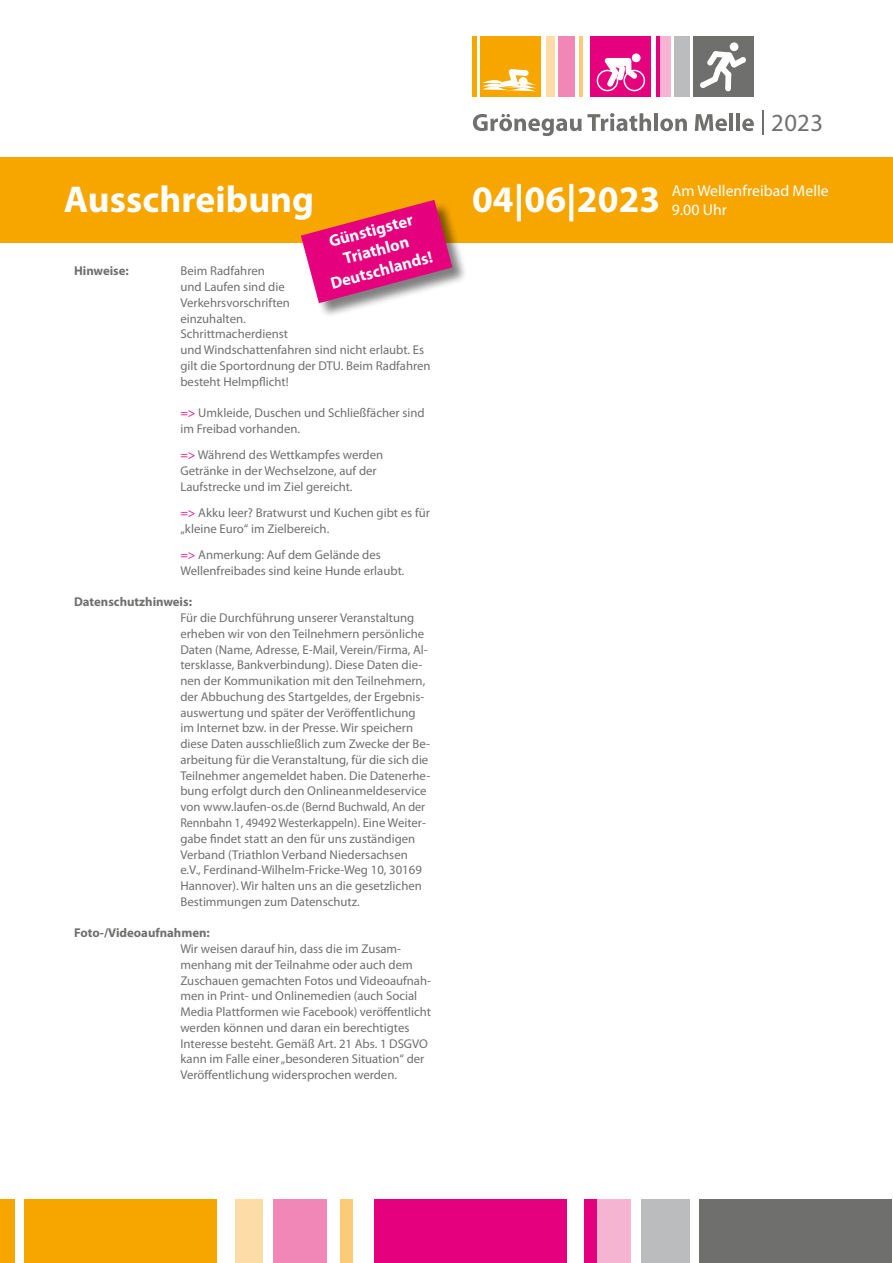
<style>
.page{position:relative;width:893px;height:1263px;background:#fff}
.page>*{position:absolute;margin:0;border:0;box-sizing:border-box;transform-origin:0 0}
.t1{font:700 37.5px "Myriad Pro";color:#fff}
.t2{font:24.75px "Myriad";color:#6f6f6e}
.t3{font:700 16.65px/20.4px "Myriad Pro";color:#fff;text-align:center}
.t4{font:15.75px/18.9px "Myriad Pro";color:#fff}
.t5{font:12.75px/15.8px "Myriad Pro";color:#6f6f6e}
.t6{font:700 12.75px "Myriad Pro";color:#6f6f6e}
.s1{color:#e5007d}
</style>
<div class="page">
<div style="left:24px;top:1199px;width:193px;height:64px;background:#f7a600"></div>
<div style="left:374px;top:1199px;width:193px;height:64px;background:#e5007d"></div>
<div style="left:699px;top:1199px;width:193px;height:64px;background:#6f6f6e"></div>
<div style="left:235px;top:1199px;width:28px;height:64px;background:#fedca7"></div>
<div style="left:274px;top:1199px;width:53px;height:64px;background:#f087b6"></div>
<div style="left:597px;top:1199px;width:34px;height:64px;background:#f5b4d2"></div>
<div style="left:642px;top:1199px;width:48px;height:64px;background:#bbbcbd"></div>
<div style="left:340px;top:1199px;width:12px;height:64px;background:#fccb78"></div>
<div style="left:0;top:1199px;width:14px;height:64px;background:#f7a600"></div>
<div style="left:585px;top:1199px;width:12px;height:64px;background:#e5007d"></div>
<div style="left:0;top:157px;width:893px;height:85px;background:#f7a600"></div>
<svg style="left:473px;top:113px;width:178px;height:23px"></svg>
<hr style="left:654px;top:113px;width:4px;height:18px;background:#6f6f6e">
<svg style="left:660px;top:118px;width:27px;height:13px"></svg>
<svg style="left:695px;top:114px;width:32px;height:17px"></svg>
<hr style="left:729px;top:113px;width:4px;height:18px;background:#6f6f6e">
<hr style="left:736px;top:113px;width:4px;height:18px;background:#6f6f6e">
<svg style="left:742px;top:118px;width:12px;height:13px"></svg>
<hr style="left:762px;top:110px;width:2px;height:25px;background:#6f6f6e">
<div style="left:480px;top:36px;width:60px;height:61px;background:#f7a600"></div>
<svg style="left:482px;top:69px;width:55px;height:22px"></svg>
<div style="left:590px;top:36px;width:61px;height:61px;background:#e5007d"></div>
<div style="left:632px;top:53px;width:9px;height:9px;background:#fff;border-radius:50%"></div>
<svg style="left:597px;top:58px;width:48px;height:33px"></svg>
<div style="left:693px;top:36px;width:61px;height:61px;background:#6f6f6e"></div>
<div style="left:730px;top:42px;width:8px;height:9px;background:#fff;border-radius:50%"></div>
<svg style="left:700px;top:51px;width:46px;height:40px"></svg>
<div style="left:546px;top:36px;width:9px;height:61px;background:#fedca7"></div>
<div style="left:558px;top:36px;width:17px;height:61px;background:#f087b6"></div>
<div style="left:660px;top:36px;width:11px;height:61px;background:#f5b4d2"></div>
<div style="left:674px;top:36px;width:16px;height:61px;background:#bbbcbd"></div>
<hr style="left:579px;top:36px;width:4px;height:61px;background:#fccb78">
<div style="left:472px;top:36px;width:5px;height:61px;background:#f7a600"></div>
<hr style="left:657px;top:36px;width:3px;height:61px;background:#e5007d">
<div style="left:302px;top:201px;width:166px;height:118px;background:#000;opacity:.5"></div>
<svg style="left:301px;top:200px;width:151px;height:103px"></svg>
<h1 class="t1" style="left:64px;top:175px;width:252px">Ausschreibung</h1>
<h3 class="t3" style="left:318px;top:234px;width:106px;rotate:-15deg">Günstigster<br>Triathlon<br>Deutschlands!</h3>
<p class="t6" style="left:74px;top:263px;width:56px">Hinweise:</p>
<p class="t5" style="left:180px;top:263px;width:252px">Beim Radfahren<br>und Laufen sind die<br>Verkehrsvorschriften<br>einzuhalten.<br>Schrittmacherdienst<br>und Windschattenfahren sind nicht erlaubt. Es gilt die Sportordnung der DTU. Beim Radfahren besteht Helmpflicht!</p>
<p class="t5" style="left:180px;top:405px;width:246px"><span class="s1">=&gt;</span> Umkleide, Duschen und Schließfächer sind im Freibad vorhanden.</p>
<p class="t5" style="left:180px;top:447px;width:204px"><span class="s1">=&gt;</span> Während des Wettkampfes werden<br>Getränke in der Wechselzone, auf der<br>Laufstrecke und im Ziel gereicht.</p>
<p class="t5" style="left:180px;top:505px;width:251px"><span class="s1">=&gt;</span> Akku leer? Bratwurst und Kuchen gibt es für „kleine Euro“ im Zielbereich.</p>
<p class="t5" style="left:180px;top:547px;width:226px"><span class="s1">=&gt;</span> Anmerkung: Auf dem Gelände des<br>Wellenfreibades sind keine Hunde erlaubt.</p>
<p class="t6" style="left:74px;top:594px;width:119px">Datenschutzhinweis:</p>
<p class="t5" style="left:180px;top:610px;width:251px">Für die Durchführung unserer Veranstaltung erheben wir von den Teilnehmern persönliche Daten (Name, Adresse, E-Mail, Verein/Firma, Al&shy;tersklasse, Bankverbindung). Diese Daten die&shy;nen der Kommunikation mit den Teilnehmern, der Abbuchung des Startgeldes, der Ergebnis&shy;auswertung und später der Veröffentlichung im Internet bzw. in der Presse. Wir speichern diese Daten ausschließlich zum Zwecke der Be&shy;arbeitung für die Veranstaltung, für die sich die Teilnehmer angemeldet haben. Die Datenerhe&shy;bung erfolgt durch den Onlineanmeldeservice von www.laufen-os.de (Bernd Buchwald, An der Rennbahn 1, 49492 Westerkappeln). Eine Weiter&shy;gabe findet statt an den für uns zuständigen Verband (Triathlon Verband Niedersachsen e.V., Ferdinand-Wilhelm-Fricke-Weg 10, 30169<br>Hannover). Wir halten uns an die gesetzlichen Bestimmungen zum Datenschutz.</p>
<p class="t6" style="left:74px;top:925px;width:137px">Foto-/Videoaufnahmen:</p>
<p class="t5" style="left:180px;top:941px;width:252px">Wir weisen darauf hin, dass die im Zusam&shy;menhang mit der Teilnahme oder auch dem Zuschauen gemachten Fotos und Videoaufnah&shy;men in Print- und Onlinemedien (auch Social Media Plattformen wie Facebook) veröffentlicht werden können und daran ein berechtigtes Interesse besteht. Gemäß Art. 21 Abs. 1 DSGVO kann im Falle einer „besonderen Situation“ der Veröffentlichung widersprochen werden.</p>
<h2 class="t2" style="left:771px;top:107px;width:53px">2023</h2>
<h1 class="t1" style="left:472px;top:175px;width:190px">04|06|2023</h1>
<p class="t4" style="left:672px;top:181px;width:158px">Am Wellenfreibad Melle<br>9.00 Uhr</p>
</div>
